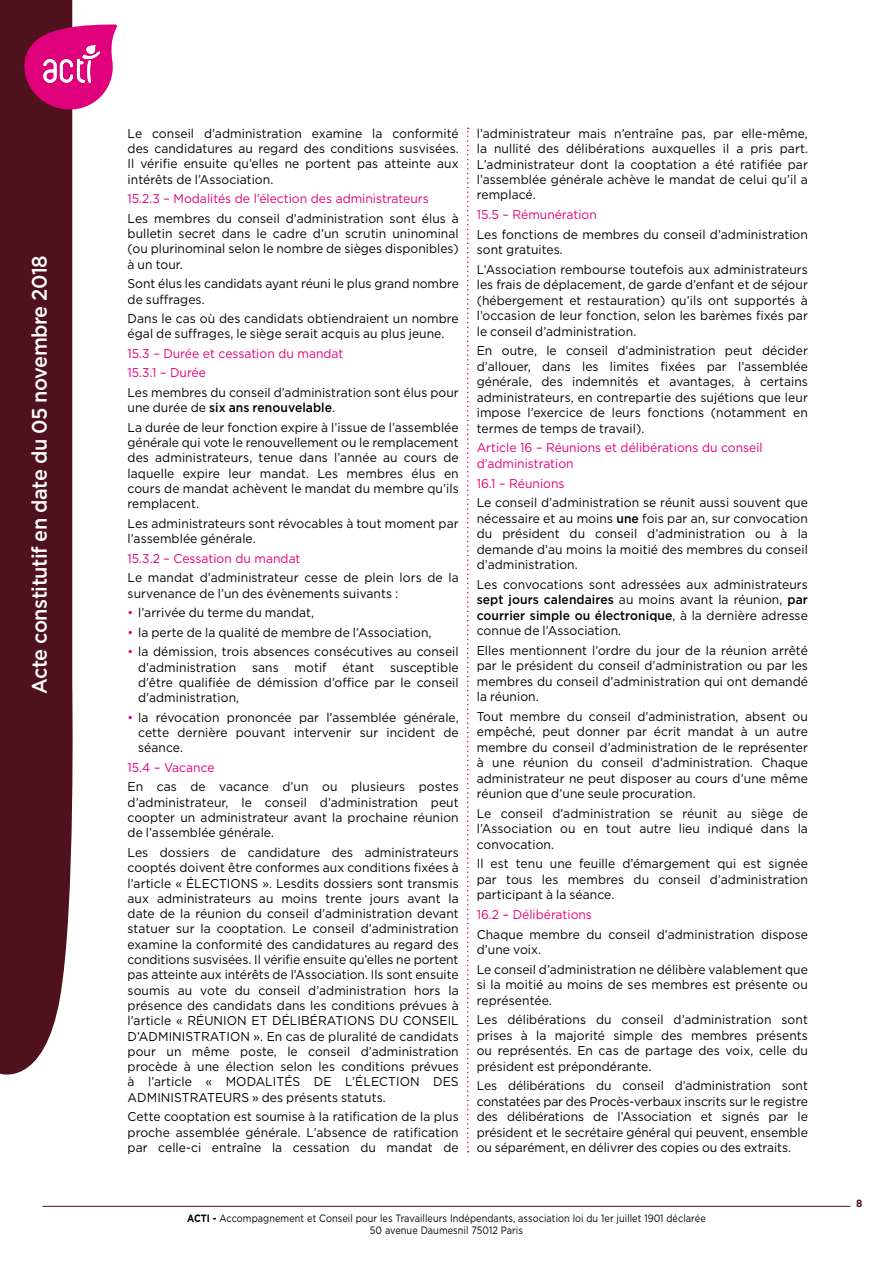
<style>
.page{position:relative;width:893px;height:1263px;background:#fff}
.page>*{position:absolute;margin:0;border:0;box-sizing:border-box;transform-origin:0 0}
.t1{font:500 21px "Gotham";letter-spacing:-.025em;color:#fff;scale:.95 1}
.t2{font:12.75px/15.5px "Gotham";letter-spacing:.005em;color:#000;text-align:justify;scale:.95 1}
.t3{font:12.75px/19.5px "Gotham";color:#e2007a;scale:.95 1}
.t4{font:10.65px/12px "Gotham";letter-spacing:.01em;color:#000;text-align:center;scale:.86 1}
.t5{font:700 10.5px "Gotham";color:#4f121c;scale:.95 1}
.s1{font-weight:500}
.s2{color:#e2007a}
.s3{font-weight:700}
</style>
<div class="page">
<div style="left:0;top:0;width:73px;height:1075px;background:#4f121c"></div>
<hr style="left:43px;top:1206px;width:807px;height:1px;background:#4f121c">
<svg style="left:24px;top:24px;width:93px;height:87px;background:#c9287c"></svg>
<img style="left:43px;top:45px;width:57px;height:38px">
<svg style="left:467px;top:128px;width:2px;height:1024px"></svg>
<h1 class="t1" style="left:27px;top:694px;width:463px;rotate:-90deg">Acte constitutif en date du 05 novembre 2018</h1>
<p class="t2" style="left:128px;top:125px;width:350px">Le conseil d’administration examine la conformité des candidatures au regard des conditions susvisées.<br>Il vérifie ensuite qu’elles ne portent pas atteinte aux intérêts de l’Association.</p>
<p class="t3" style="left:128px;top:189px;width:319px">15.2.3 – Modalités de l’élection des administrateurs</p>
<p class="t2" style="left:128px;top:210px;width:350px">Les membres du conseil d’administration sont élus à bulletin secret dans le cadre d’un scrutin uninominal (ou plurinominal selon le nombre de sièges disponibles) à un tour.</p>
<p class="t2" style="left:128px;top:276px;width:350px">Sont élus les candidats ayant réuni le plus grand nombre de suffrages.</p>
<p class="t2" style="left:128px;top:311px;width:350px">Dans le cas où des candidats obtiendraient un nombre égal de suffrages, le siège serait acquis au plus jeune.</p>
<p class="t3" style="left:128px;top:343px;width:229px">15.3 – Durée et cessation du mandat<br>15.3.1 – Durée</p>
<p class="t2" style="left:128px;top:385px;width:350px">Les membres du conseil d’administration sont élus pour une durée de <span class="s1">six ans renouvelable</span>.</p>
<p class="t2" style="left:128px;top:419px;width:350px">La durée de leur fonction expire à l’issue de l’assemblée générale qui vote le renouvellement ou le remplacement des administrateurs, tenue dans l’année au cours de laquelle expire leur mandat. Les membres élus en cours de mandat achèvent le mandat du membre qu’ils remplacent.</p>
<p class="t2" style="left:128px;top:515px;width:350px">Les administrateurs sont révocables à tout moment par l’assemblée générale.</p>
<p class="t3" style="left:128px;top:548px;width:184px">15.3.2 – Cessation du mandat</p>
<p class="t2" style="left:128px;top:570px;width:350px">Le mandat d’administrateur cesse de plein lors de la survenance de l’un des évènements suivants :</p>
<p class="t2" style="left:128px;top:605px;width:198px"><span class="s2">•</span> l’arrivée du terme du mandat,</p>
<p class="t2" style="left:128px;top:624px;width:321px"><span class="s2">•</span> la perte de la qualité de membre de l’Association,</p>
<p class="t2" style="left:138px;top:644px;width:339px;text-indent:-11px"><span class="s2">•</span> la démission, trois absences consécutives au conseil d’administration sans motif étant susceptible d’être qualifiée de démission d’office par le conseil d’administration,</p>
<p class="t2" style="left:138px;top:709px;width:339px;text-indent:-11px"><span class="s2">•</span> la révocation prononcée par l’assemblée générale, cette dernière pouvant intervenir sur incident de séance.</p>
<p class="t3" style="left:128px;top:757px;width:93px">15.4 – Vacance</p>
<p class="t2" style="left:128px;top:779px;width:350px">En cas de vacance d’un ou plusieurs postes d’administrateur, le conseil d’administration peut coopter un administrateur avant la prochaine réunion de l’assemblée générale.</p>
<p class="t2" style="left:128px;top:844px;width:350px">Les dossiers de candidature des administrateurs cooptés doivent être conformes aux conditions fixées à l’article « ÉLECTIONS ». Lesdits dossiers sont transmis aux administrateurs au moins trente jours avant la date de la réunion du conseil d’administration devant statuer sur la cooptation. Le conseil d’administration examine la conformité des candidatures au regard des conditions susvisées. Il vérifie ensuite qu’elles ne portent pas atteinte aux intérêts de l’Association. Ils sont ensuite soumis au vote du conseil d’administration hors la présence des candidats dans les conditions prévues à l’article « RÉUNION ET DÉLIBÉRATIONS DU CONSEIL D’ADMINISTRATION ». En cas de pluralité de candidats pour un même poste, le conseil d’administration procède à une élection selon les conditions prévues à l’article « MODALITÉS DE L’ÉLECTION DES ADMINISTRATEURS » des présents statuts.</p>
<p class="t2" style="left:128px;top:1109px;width:350px">Cette cooptation est soumise à la ratification de la plus proche assemblée générale. L’absence de ratification par celle-ci entraîne la cessation du mandat de</p>
<p class="t2" style="left:477px;top:125px;width:350px">l’administrateur mais n’entraîne pas, par elle-même, la nullité des délibérations auxquelles il a pris part.<br>L’administrateur dont la cooptation a été ratifiée par l’assemblée générale achève le mandat de celui qu’il a remplacé.</p>
<p class="t3" style="left:477px;top:205px;width:128px">15.5 – Rémunération</p>
<p class="t2" style="left:477px;top:226px;width:350px">Les fonctions de membres du conseil d’administration sont gratuites.</p>
<p class="t2" style="left:477px;top:261px;width:350px">L’Association rembourse toutefois aux administrateurs les frais de déplacement, de garde d’enfant et de séjour (hébergement et restauration) qu’ils ont supportés à l’occasion de leur fonction, selon les barèmes fixés par le conseil d’administration.</p>
<p class="t2" style="left:477px;top:343px;width:350px">En outre, le conseil d’administration peut décider d’allouer, dans les limites fixées par l’assemblée générale, des indemnités et avantages, à certains administrateurs, en contrepartie des sujétions que leur impose l’exercice de leurs fonctions (notamment en termes de temps de travail).</p>
<p class="t3" style="left:477px;top:440px;width:303px;line-height:15.5px">Article 16 – Réunions et délibérations du conseil d’administration</p>
<p class="t3" style="left:477px;top:473px;width:94px">16.1 – Réunions</p>
<p class="t2" style="left:477px;top:495px;width:350px">Le conseil d’administration se réunit aussi souvent que nécessaire et au moins <span class="s1">une</span> fois par an, sur convocation du président du conseil d’administration ou à la demande d’au moins la moitié des membres du conseil d’administration.</p>
<p class="t2" style="left:477px;top:576px;width:350px">Les convocations sont adressées aux administrateurs <span class="s1">sept jours calendaires</span> au moins avant la réunion, <span class="s1">par courrier simple ou électronique</span>, à la dernière adresse connue de l’Association.</p>
<p class="t2" style="left:477px;top:642px;width:350px">Elles mentionnent l’ordre du jour de la réunion arrêté par le président du conseil d’administration ou par les membres du conseil d’administration qui ont demandé la réunion.</p>
<p class="t2" style="left:477px;top:708px;width:350px">Tout membre du conseil d’administration, absent ou empêché, peut donner par écrit mandat à un autre membre du conseil d’administration de le représenter à une réunion du conseil d’administration. Chaque administrateur ne peut disposer au cours d’une même réunion que d’une seule procuration.</p>
<p class="t2" style="left:477px;top:805px;width:350px">Le conseil d’administration se réunit au siège de l’Association ou en tout autre lieu indiqué dans la convocation.</p>
<p class="t2" style="left:477px;top:856px;width:350px">Il est tenu une feuille d’émargement qui est signée par tous les membres du conseil d’administration participant à la séance.</p>
<p class="t3" style="left:477px;top:904px;width:123px">16.2 – Délibérations</p>
<p class="t2" style="left:477px;top:926px;width:350px">Chaque membre du conseil d’administration dispose d’une voix.</p>
<p class="t2" style="left:477px;top:961px;width:350px">Le conseil d’administration ne délibère valablement que si la moitié au moins de ses membres est présente ou représentée.</p>
<p class="t2" style="left:477px;top:1012px;width:350px">Les délibérations du conseil d’administration sont prises à la majorité simple des membres présents ou représentés. En cas de partage des voix, celle du président est prépondérante.</p>
<p class="t2" style="left:477px;top:1078px;width:350px">Les délibérations du conseil d’administration sont constatées par des Procès-verbaux inscrits sur le registre des délibérations de l’Association et signés par le président et le secrétaire général qui peuvent, ensemble ou séparément, en délivrer des copies ou des extraits.</p>
<p class="t4" style="left:187px;top:1212px;width:604px"><span class="s3">ACTI -</span> Accompagnement et Conseil pour les Travailleurs Indépendants, association loi du 1er juillet 1901 déclarée<br>50 avenue Daumesnil 75012 Paris</p>
<p class="t5" style="left:856px;top:1197px;width:8px">8</p>
</div>
